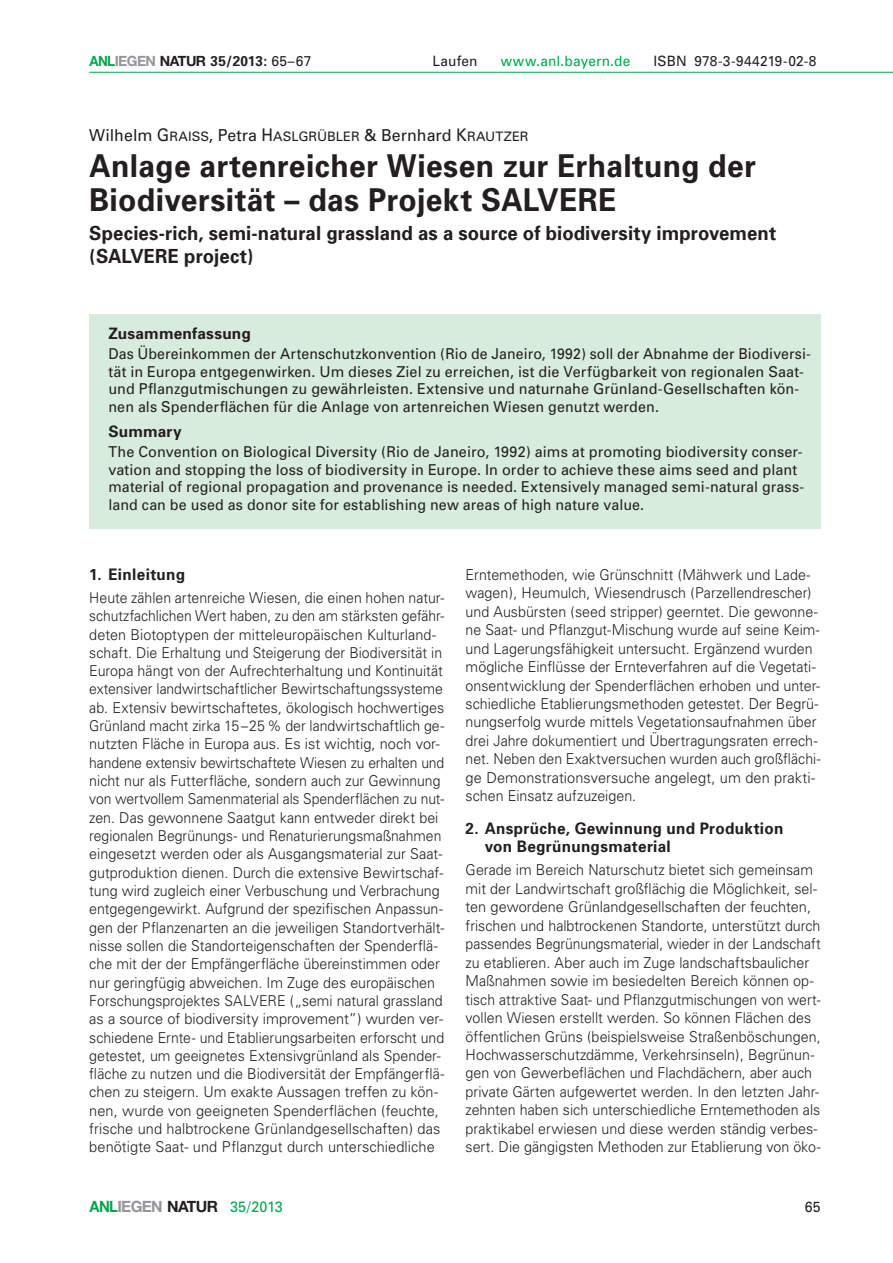
<style>
.page{position:relative;width:893px;height:1263px;background:#fff}
.page>*{position:absolute;margin:0;border:0;box-sizing:border-box;transform-origin:0 0}
.H1__Haupttitel{font:700 31.5px/34.5px "Univers";letter-spacing:.015em;color:#231f20;scale:.95 1}
.H2__Haupttitel_engl{font:700 19.5px/23px "Univers";letter-spacing:.005em;color:#231f20;scale:.95 1}
.P7__Autor{font:16.5px "Univers";color:#231f20}
.H5__Kol_Titel_1{font:700 15.9px/18.5px "Univers";letter-spacing:.02em;color:#231f20;scale:.96 1}
.H3__Zusammenfassung{font:700 15.75px "Univers";letter-spacing:.01em;color:#231f20}
.P1__Fließtext_2Sp{font:300 15px/18.3px "Univers";color:#231f20;scale:.94 1}
.P1__Fließtext_2Sp-2{font:300 15px/18.5px "Univers";color:#231f20;scale:.95 1}
.P2__Zusammenfassung{font:15px/17.5px "Univers";letter-spacing:.01em;color:#231f20;scale:.94 1}
.P2__Zusammenfassung-2{font:15px/17.5px "Univers";letter-spacing:.01em;color:#231f20;scale:.96 1}
.t1{font:15px "Univers";letter-spacing:-.005em;color:#00a54f;scale:.95 1}
.t2{font:14.7px "Univers";color:#231f20;scale:.95 1}
.t3{font:14.25px "Univers";letter-spacing:.015em;color:#231f20;scale:.96 1}
.t4{font:700 14.25px "Univers";color:#231f20;scale:.96 1}
.t5{font:14.25px "Univers";letter-spacing:.015em;color:#00a54f;scale:.96 1}
.s1{font-family:"Helvetica Neue";font-size:14.1px;color:#00a54f}
.s2{font-family:"Helvetica Neue";font-size:14.1px;color:#939598}
.s3{font-family:"Helvetica Neue";font-size:14.1px}
.s4{font-weight:400}
.s5{font-size:17.4px}
.s6{font-size:13.05px}
.s7{font-family:"Helvetica Neue";font-weight:700;font-size:15.6px}
.s8{font-family:"Helvetica Neue";font-weight:700;font-size:15.6px;color:#939598}
.s9{font-family:"Helvetica Neue";font-weight:700;font-size:15.6px;color:#231f20}
</style>
<div class="page">
<hr style="left:89px;top:72px;width:804px;height:1px;background:#1eb26a">
<div style="left:89px;top:314px;width:731px;height:215px;background:#d8ecdd"></div>
<p class="t4" style="left:89px;top:53px;width:233px"><span class="s1">ANL</span><span class="s2">IEGEN</span> <span class="s3">NATUR</span> 35/2013: <span class="s4">65–67</span></p>
<p class="t3" style="left:432px;top:53px;width:49px">Laufen</p>
<p class="t5" style="left:501px;top:53px;width:136px">www.anl.bayern.de</p>
<p class="t3" style="left:653px;top:53px;width:171px">ISBN 978-3-944219-02-8</p>
<p class="P7__Autor" style="left:89px;top:125px;width:441px">Wilhelm <span class="s5">G</span><span class="s6">raiss</span>, Petra <span class="s5">H</span><span class="s6">aslgrübler</span> &amp; Bernhard <span class="s5">K</span><span class="s6">rautzer</span></p>
<h1 class="H1__Haupttitel" style="left:89px;top:148px;width:703px">Anlage artenreicher Wiesen zur Erhaltung der<br>Biodiversität – das Projekt SALVERE</h1>
<h2 class="H2__Haupttitel_engl" style="left:89px;top:221px;width:725px">Species-rich, semi-natural grassland as a source of biodiversity improvement (SALVERE project)</h2>
<h3 class="H3__Zusammenfassung" style="left:108px;top:324px;width:144px">Zusammenfassung</h3>
<p class="P2__Zusammenfassung" style="left:108px;top:345px;width:749px">Das Übereinkommen der Artenschutzkonvention (Rio de Janeiro, 1992) soll der Abnahme der Biodiversi&shy;tät in Europa entgegenwirken. Um dieses Ziel zu erreichen, ist die Verfügbarkeit von regionalen Saat&shy;und Pflanzgutmischungen zu gewährleisten. Extensive und naturnahe Grünland-Gesellschaften kön&shy;nen als Spenderflächen für die Anlage von artenreichen Wiesen genutzt werden.</p>
<h3 class="H3__Zusammenfassung" style="left:108px;top:422px;width:75px">Summary</h3>
<p class="P2__Zusammenfassung-2" style="left:108px;top:443px;width:726px">The Convention on Biological Diversity (Rio de Janeiro, 1992) aims at promoting biodiversity conser&shy;vation and stopping the loss of biodiversity in Europe. In order to achieve these aims seed and plant material of regional propagation and provenance is needed. Extensively managed semi-natural grass&shy;land can be used as donor site for establishing new areas of high nature value.</p>
<h5 class="H5__Kol_Titel_1" style="left:89px;top:565px;width:101px">1. Einleitung</h5>
<p class="P1__Fließtext_2Sp" style="left:89px;top:588px;width:379px">Heute zählen artenreiche Wiesen, die einen hohen natur&shy;schutzfachlichen Wert haben, zu den am stärksten gefähr&shy;deten Biotoptypen der mitteleuropäischen Kulturland&shy;schaft. Die Erhaltung und Steigerung der Biodiversität in Europa hängt von der Aufrechterhaltung und Kontinuität extensiver landwirtschaftlicher Bewirtschaftungssyste-me ab. Extensiv bewirtschaftetes, ökologisch hochwertiges Grünland macht zirka 15–25 % der land-wirt-schaftlich ge&shy;nutzten Fläche in Europa aus. Es ist wichtig, noch vor&shy;handene extensiv bewirtschaftete Wiesen zu erhalten und nicht nur als Futterfläche, sondern auch zur Gewinnung von wertvollem Samenmaterial als Spenderflächen zu nut&shy;zen. Das gewonnene Saatgut kann entweder direkt bei regionalen Begrünungs- und Renaturierungsmaßnah-men eingesetzt werden oder als Ausgangsmaterial zur Saat&shy;gutproduktion dienen. Durch die extensive Bewirtschaf&shy;tung wird zugleich einer Verbuschung und Verbrachung entgegengewirkt. Aufgrund der spezifischen Anpassun&shy;gen der Pflanzenarten an die jeweiligen Standort-verhält&shy;nisse sollen die Standorteigenschaften der Spenderflä&shy;che mit der der Empfängerfläche übereinstimmen oder nur geringfügig abweichen. Im Zuge des europäischen Forschungsprojektes SALVERE („semi natural grassland as a source of biodiversity improvement”) wurden ver&shy;schiedene Ernte- und Etablierungsarbeiten erforscht und getestet, um geeignetes Extensivgrünland als Spender&shy;fläche zu nutzen und die Biodiversität der Empfängerflä&shy;chen zu steigern. Um exakte Aussagen treffen zu kön&shy;nen, wurde von geeigneten Spenderflächen (feuchte, frische und halbtrockene Grünlandgesellschaften) das benötigte Saat- und Pflanzgut durch unterschiedliche</p>
<p class="P1__Fließtext_2Sp-2" style="left:466px;top:565px;width:375px">Erntemethoden, wie Grünschnitt (Mähwerk und Lade&shy;wagen), Heumulch, Wiesendrusch (Parzellendrescher) und Ausbürsten (seed stripper) geerntet. Die gewonne&shy;ne Saat- und Pflanzgut-Mischung wurde auf seine Keim&shy;und Lagerungsfähigkeit untersucht. Ergänzend wurden mögliche Einflüsse der Ernteverfahren auf die Vegetati&shy;onsentwicklung der Spenderflächen erhoben und unter&shy;schied-liche Etablierungsmethoden getestet. Der Begrü&shy;nungserfolg wurde mittels Vegetationsaufnahmen über drei Jahre dokumentiert und Übertragungsraten errech&shy;net. Neben den Exaktversuchen wurden auch großflächi&shy;ge Demonstrationsversuche angelegt, um den prakti&shy;schen Einsatz aufzuzeigen.</p>
<h5 class="H5__Kol_Titel_1" style="left:485px;top:819px;width:313px;text-indent:-19px">2. Ansprüche, Gewinnung und Produktion von Begrünungsmaterial</h5>
<p class="P1__Fließtext_2Sp-2" style="left:466px;top:861px;width:375px">Gerade im Bereich Naturschutz bietet sich gemeinsam mit der Landwirtschaft großflächig die Möglichkeit, sel&shy;ten gewordene Grünlandgesellschaften der feuchten, frischen und halbtrockenen Standorte, unterstützt durch passendes Begrünungsmaterial, wieder in der Landschaft zu etablieren. Aber auch im Zuge landschaftsbaulicher Maßnahmen sowie im besiedelten Bereich können op&shy;tisch attraktive Saat- und Pflanzgutmischun-gen von wert&shy;vollen Wiesen erstellt werden. So können Flächen des öffentlichen Grüns (beispielsweise Straßenböschungen, Hochwasserschutzdämme, Verkehrsinseln), Begrünun&shy;gen von Gewerbeflächen und Flachdächern, aber auch private Gärten aufgewertet werden. In den letzten Jahr&shy;zehnten haben sich unterschiedliche Erntemethoden als praktikabel erwiesen und diese werden ständig verbes&shy;sert. Die gängigsten Methoden zur Etablierung von öko-</p>
<p class="t1" style="left:89px;top:1198px;width:205px"><span class="s7">ANL</span><span class="s8">IEGEN</span> <span class="s9">NATUR</span> 35/2013</p>
<p class="t2" style="left:805px;top:1198px;width:18px">65</p>
</div>
